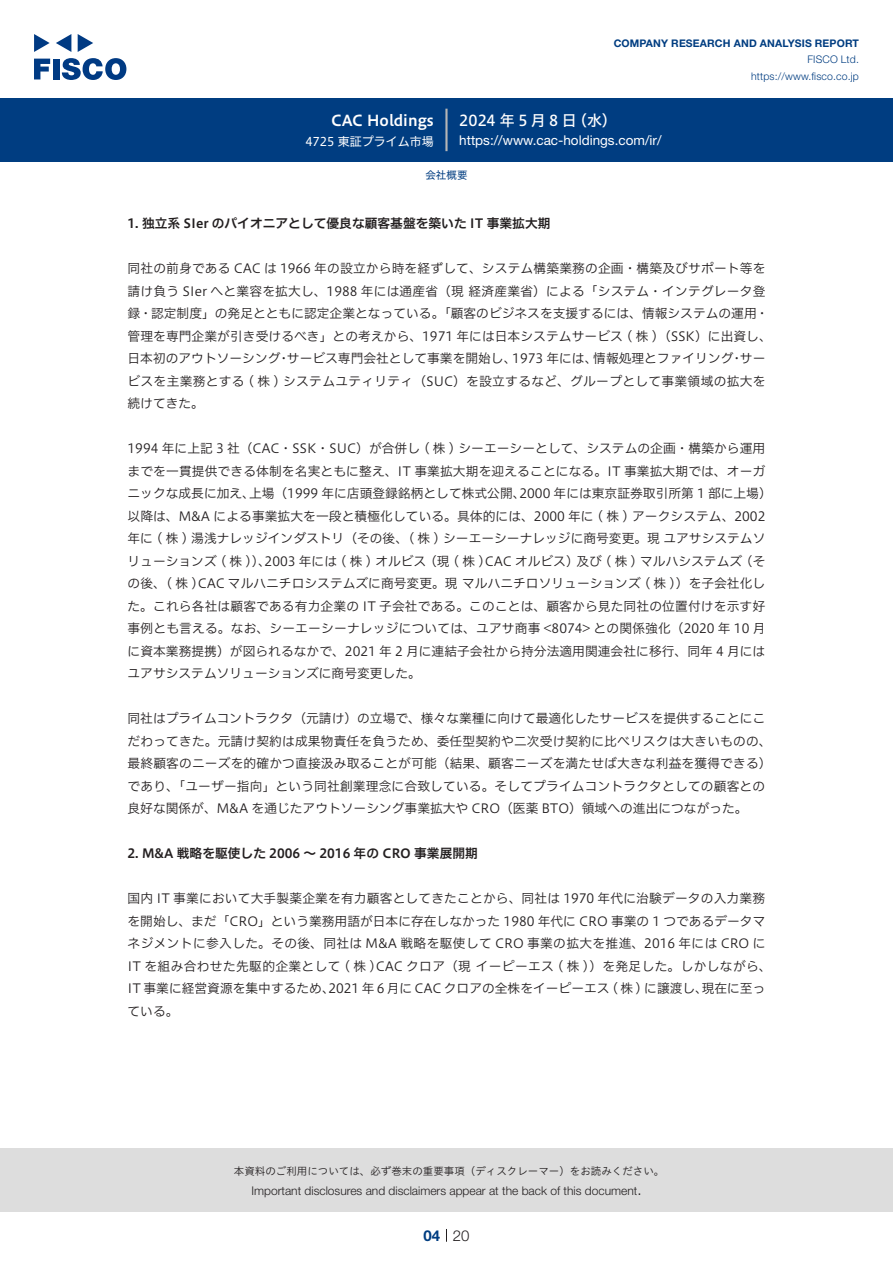
<style>
.page{position:relative;width:893px;height:1263px;background:#fff}
.page>*{position:absolute;margin:0;border:0;box-sizing:border-box;transform-origin:0 0}
.t1{font:15px "Hiragino UD Sans F Std N W5";letter-spacing:.22em;color:#fff}
.t2{font:15px "Hiragino UD Sans F Std N W6";color:#fff}
.t3{font:300 15px "Helvetica Neue LT Std";color:#231f20}
.t4{font:700 15px "Helvetica Neue LT Std";color:#003d81}
.t5{font:13.5px "Helvetica Neue LT Std";color:#fff}
.本文{font:12.75px/22.5px "Hiragino UD Sans F Std N W3";letter-spacing:.005em;color:#231f20}
.本文-2{font:12.75px/22.5px "Hiragino UD Sans F Std N W3";letter-spacing:.025em;color:#231f20}
.小タイトル{font:12.75px "Hiragino UD Sans F Std N W6";color:#231f20}
.t6{font:300 12px "Helvetica Neue LT Std";color:#231f20}
.t7{font:12px "Hiragino UD Sans F Std N W4";color:#fff}
.t8{font:10.5px "Hiragino UD Sans Std W3";color:#231f20}
.t9{font:700 10.5px "Helvetica Neue LT Std";letter-spacing:.015em;color:#003d81}
.t10{font:300 10.5px/16.5px "Helvetica Neue LT Std";letter-spacing:.015em;color:#003d81;text-align:right}
.ヘッダー{font:10.5px "Hiragino UD Sans F Std N W4";color:#003d81}
</style>
<div class="page">
<div style="left:0;top:1148px;width:893px;height:64px;background:#ddd"></div>
<svg style="left:34px;top:59px;width:16px;height:20px"></svg>
<div style="left:53px;top:59px;width:6px;height:20px;background:#003a83"></div>
<svg style="left:62px;top:58px;width:64px;height:22px"></svg>
<svg style="left:34px;top:34px;width:16px;height:18px"></svg>
<svg style="left:78px;top:34px;width:15px;height:18px"></svg>
<svg style="left:56px;top:34px;width:15px;height:18px"></svg>
<div style="left:0;top:98px;width:893px;height:64px;background:#003d81"></div>
<hr style="left:445px;top:109px;width:3px;height:42px;background:#b5b5b6">
<svg style="left:446px;top:1229px;width:1px;height:13px"></svg>
<p class="t2" style="left:331px;top:109px;width:104px">CAC Holdings</p>
<p class="t7" style="left:305px;top:132px;width:130px">4725 東証プライム市場</p>
<p class="t9" style="left:614px;top:37px;width:247px">COMPANY RESEARCH AND ANALYSIS REPORT</p>
<p class="t10" style="left:751px;top:51px;width:109px">FISCO Ltd. https://www.fisco.co j p.</p>
<p class="t1" style="left:459px;top:109px;width:119px">2024年5月8日</p>
<p class="t1" style="left:572px;top:109px;width:46px">（水(</p>
<p class="t5" style="left:459px;top:132px;width:204px">https://www.cac-holdings.com /i r/</p>
<p class="ヘッダー" style="left:425px;top:167px;width:43px">会社概要</p>
<p class="小タイトル" style="left:128px;top:214px;width:424px">1. 独立系 SIer のパイオニアとして優良な顧客基盤を築いた IT 事業拡大期</p>
<p class="本文" style="left:128px;top:256px;width:639px">同社の前身である CAC は 1966 年の設立から時を経ずして、システム構築業務の企画・構築及びサポート等を</p>
<p class="本文" style="left:128px;top:279px;width:639px">請け負う SIer へと業容を拡大し、1988 年には通産省（現経済産業省）による「システム・インテグレータ登</p>
<p class="本文" style="left:128px;top:301px;width:642px">録・認定制度」の発足とともに認定企業となっている。「顧客のビジネスを支援するには、情報システムの運用・</p>
<p class="本文" style="left:128px;top:324px;width:646px">管理を専門企業が引き受けるべき」との考えから、1971 年には日本システムサービス ( 株 )（SSK）に出資し、</p>
<p class="本文" style="left:740px;top:346px;width:27px">サー</p>
<p class="本文" style="left:287px;top:346px;width:231px">サービス専門会社として事業を開始し、</p>
<p class="本文-2" style="left:128px;top:346px;width:639px">日本初のアウトソーシング<br>ビスを主業務とする ( 株 ) システムユティリティ（SUC）を設立するなど、グループとして事業領域の拡大を続けてきた。</p>
<p class="本文" style="left:128px;top:436px;width:639px">1994 年に上記 3 社（CAC・SSK・SUC）が合併し ( 株 ) シーエーシーとして、システムの企画・構築から運用</p>
<p class="本文" style="left:128px;top:459px;width:639px">までを一貫提供できる体制を名実ともに整え、IT 事業拡大期を迎えることになる。IT 事業拡大期では、オーガ</p>
<p class="本文" style="left:519px;top:481px;width:254px">2000 年には東京証券取引所第 1 部に上場(</p>
<p class="本文" style="left:593px;top:346px;width:142px">情報処理とファイリング</p>
<p class="本文" style="left:512px;top:346px;width:87px">1973 年には、</p>
<p class="本文" style="left:277px;top:346px;width:14px">・</p>
<p class="本文" style="left:730px;top:346px;width:14px">・</p>
<p class="本文" style="left:249px;top:481px;width:278px">上場（1999 年に店頭登録銘柄として株式公開、</p>
<p class="本文" style="left:128px;top:481px;width:129px">ニックな成長に加え、</p>
<p class="本文" style="left:128px;top:504px;width:639px">以降は、M&amp;A による事業拡大を一段と積極化している。具体的には、2000 年に ( 株 ) アークシステム、2002</p>
<p class="本文" style="left:128px;top:526px;width:639px">年に ( 株 ) 湯浅ナレッジインダストリ（その後、( 株 ) シーエーシーナレッジに商号変更。現ユアサシステムソ</p>
<p class="本文" style="left:740px;top:549px;width:27px">（そ</p>
<p class="本文" style="left:128px;top:549px;width:639px">リューションズ ( 株 )）、<br>の後、( 株 )CAC マルハニチロシステムズに商号変更。現マルハニチロソリューションズ ( 株 )）を子会社化した。これら各社は顧客である有力企業の IT 子会社である。このことは、顧客から見た同社の位置付けを示す好事例とも言える。なお、シーエーシーナレッジについては、ユアサ商事 &lt;8074&gt; との関係強化（2020 年 10 月に資本業務提携）が図られるなかで、2021 年 2 月に連結子会社から持分法適用関連会社に移行、同年 4 月にはユアサシステムソリューションズに商号変更した。</p>
<p class="本文" style="left:128px;top:706px;width:646px">同社はプライムコントラクタ（元請け）の立場で、様々な業種に向けて最適化したサービスを提供することにこだわってきた。元請け契約は成果物責任を負うため、委任型契約や二次受け契約に比べリスクは大きいものの、最終顧客のニーズを的確かつ直接汲み取ることが可能（結果、顧客ニーズを満たせば大きな利益を獲得できる(であり、「ユーザー指向」という同社創業理念に合致している。そしてプライムコントラクタとしての顧客との良好な関係が、M&amp;A を通じたアウトソーシング事業拡大や CRO（医薬 BTO）領域への進出につながった。</p>
<p class="小タイトル" style="left:128px;top:844px;width:352px">2. M&amp;A 戦略を駆使した 2006 ～ 2016 年の CRO 事業展開期</p>
<p class="本文" style="left:128px;top:886px;width:639px">国内 IT 事業において大手製薬企業を有力顧客としてきたことから、同社は 1970 年代に治験データの入力業務</p>
<p class="本文" style="left:128px;top:909px;width:639px">を開始し、まだ「CRO」という業務用語が日本に存在しなかった 1980 年代に CRO 事業の 1 つであるデータマ</p>
<p class="本文-2" style="left:128px;top:931px;width:639px">ネジメントに参入した。その後、同社は M&amp;A 戦略を駆使して CRO 事業の拡大を推進、2016 年には CRO に</p>
<p class="本文-2" style="left:128px;top:954px;width:646px">IT を組み合わせた先駆的企業として ( 株 )CAC クロア（現イーピーエス ( 株 )）を発足した。しかしながら、</p>
<p class="本文" style="left:702px;top:976px;width:65px">現在に至っ</p>
<p class="本文" style="left:265px;top:549px;width:163px">2003 年には ( 株 ) オルビス</p>
<p class="本文" style="left:424px;top:549px;width:156px">（現 ( 株 )CAC オルビス）</p>
<p class="本文" style="left:576px;top:549px;width:167px">及び ( 株 ) マルハシステムズ</p>
<p class="本文" style="left:328px;top:976px;width:381px">2021 年 6 月に CAC クロアの全株をイーピーエス ( 株 ) に譲渡し、</p>
<p class="本文" style="left:128px;top:976px;width:209px">IT 事業に経営資源を集中するため、ている。</p>
<p class="t8" style="left:234px;top:1163px;width:432px">本資料のご利用については、必ず巻末の重要事項（ディスクレーマー）をお読みください。</p>
<p class="t3" style="left:637px;top:1180px;width:6px">.</p>
<p class="t6" style="left:251px;top:1183px;width:387px">Important disclosures and disclaimers appear at the back of this document</p>
<p class="t4" style="left:423px;top:1226px;width:18px">04</p>
<p class="t3" style="left:453px;top:1226px;width:18px">20</p>
</div>
